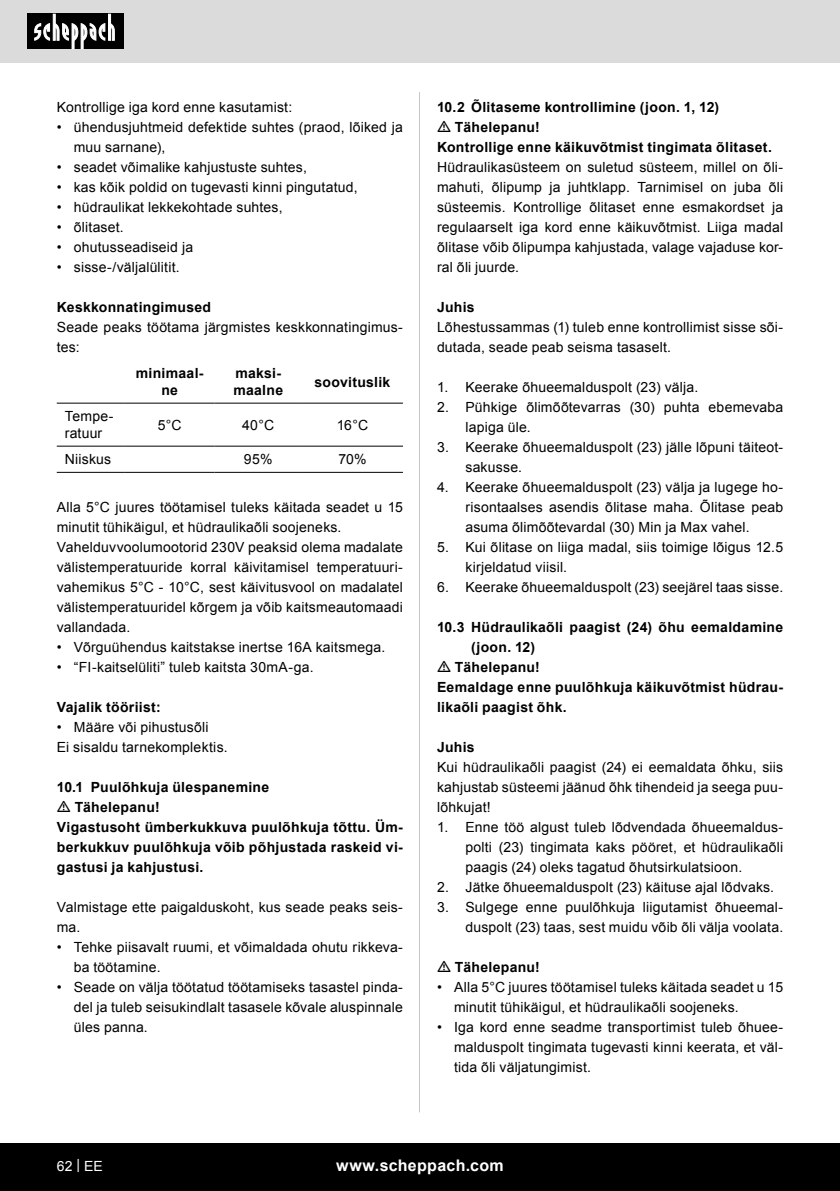
<style>
.page{position:relative;width:840px;height:1191px;background:#fff}
.page>*{position:absolute;margin:0;border:0;box-sizing:border-box;transform-origin:0 0}
.t1{font:700 16px "Arial";letter-spacing:.02em;color:#fff}
.Basiseinstellung{font:14px/20px "Arial";letter-spacing:.015em;color:#000}
.Basiseinstellung-2{font:700 14px/20px "Arial";letter-spacing:.02em;color:#000}
.Unterkapitel_Level_2{font:700 14px "Arial";letter-spacing:.02em;color:#000}
.Basistext_in_Tabelle{font:14px/16.8px "Arial";letter-spacing:.015em;color:#000}
.Basistext_in_Tabelle-2{font:700 14px/16.8px "Arial";letter-spacing:.02em;color:#000;text-align:center}
.Subheadline{font:700 14px "Arial";letter-spacing:.02em;color:#000}
.Aufzählung_Punkt{font:700 14px "Arial";letter-spacing:.02em;color:#000}
.t2{font:14px "Arial";color:#fff}
</style>
<div class="page">
<div style="left:0;top:0;width:839px;height:63px;background:#dbdbdb"></div>
<div style="left:0;top:1143px;width:839px;height:48px;background:#000"></div>
<div style="left:27px;top:14px;width:96px;height:35px;background:#000"></div>
<svg style="left:34px;top:14px;width:81px;height:35px"></svg>
<hr style="left:419px;top:92px;width:1px;height:1020px;background:#c7c7c7">
<svg style="left:57px;top:402px;width:346px;height:70px"></svg>
<hr style="left:57px;top:403px;width:68px;height:1px;background:#000">
<hr style="left:125px;top:403px;width:89px;height:1px;background:#000">
<hr style="left:214px;top:403px;width:88px;height:1px;background:#000">
<hr style="left:302px;top:403px;width:101px;height:1px;background:#000">
<hr style="left:57px;top:446px;width:68px;height:1px;background:#000">
<hr style="left:125px;top:446px;width:89px;height:1px;background:#000">
<hr style="left:214px;top:446px;width:88px;height:1px;background:#000">
<hr style="left:302px;top:446px;width:101px;height:1px;background:#000">
<hr style="left:57px;top:472px;width:68px;height:1px;background:#000">
<hr style="left:125px;top:472px;width:89px;height:1px;background:#000">
<hr style="left:214px;top:472px;width:88px;height:1px;background:#000">
<hr style="left:302px;top:472px;width:101px;height:1px;background:#000">
<p class="Basiseinstellung" style="left:57px;top:97px;width:237px">Kontrollige iga kord enne kasutamist:</p>
<p class="Basiseinstellung" style="left:74px;top:117px;width:330px;text-indent:-17px">• ühendusjuhtmeid defektide suhtes (praod, lõiked ja muu sarnane),</p>
<p class="Basiseinstellung" style="left:57px;top:157px;width:251px">• seadet võimalike kahjustuste suhtes,</p>
<p class="Basiseinstellung" style="left:57px;top:177px;width:302px">• kas kõik poldid on tugevasti kinni pingutatud,</p>
<p class="Basiseinstellung" style="left:57px;top:197px;width:227px">• hüdraulikat lekkekohtade suhtes,</p>
<p class="Basiseinstellung" style="left:57px;top:217px;width:69px">• õlitaset.</p>
<p class="Basiseinstellung" style="left:57px;top:237px;width:138px">• ohutusseadiseid ja</p>
<p class="Basiseinstellung" style="left:57px;top:257px;width:124px">• sisse-/väljalülitit.</p>
<p class="Subheadline" style="left:57px;top:298px;width:156px">Keskkonnatingimused</p>
<p class="Basiseinstellung" style="left:57px;top:317px;width:347px">Seade peaks töötama järgmistes keskkonnatingimus&shy;tes:</p>
<p class="Basistext_in_Tabelle-2" style="left:136px;top:365px;width:69px">minimaal&shy;ne</p>
<p class="Basistext_in_Tabelle-2" style="left:233px;top:365px;width:51px;text-align:left">maksi&shy;maalne</p>
<p class="Basistext_in_Tabelle-2" style="left:314px;top:374px;width:77px">soovituslik</p>
<p class="Basistext_in_Tabelle" style="left:65px;top:408px;width:50px">Tempe&shy;ratuur</p>
<p class="Basistext_in_Tabelle" style="left:158px;top:416px;width:25px">5°C</p>
<p class="Basistext_in_Tabelle" style="left:242px;top:416px;width:34px">40°C</p>
<p class="Basistext_in_Tabelle" style="left:336px;top:416px;width:33px">16°C</p>
<p class="Basistext_in_Tabelle" style="left:65px;top:451px;width:48px">Niiskus</p>
<p class="Basistext_in_Tabelle" style="left:244px;top:451px;width:30px">95%</p>
<p class="Basistext_in_Tabelle" style="left:338px;top:451px;width:30px">70%</p>
<p class="Basiseinstellung" style="left:57px;top:497px;width:347px">Alla 5°C juures töötamisel tuleks käitada seadet u 15 minutit tühikäigul, et hüdraulikaõli soojeneks.</p>
<p class="Basiseinstellung" style="left:57px;top:537px;width:347px;text-align:justify">Vahelduvvoolumootorid 230V peaksid olema madalate välistemperatuuride korral käivitamisel temperatuuri&shy;vahemikus 5°C - 10°C, sest käivitusvool on madalatel välistemperatuuridel kõrgem ja võib kaitsmeautomaadi vallandada.</p>
<p class="Basiseinstellung" style="left:57px;top:637px;width:330px">• Võrguühendus kaitstakse inertse 16A kaitsmega.</p>
<p class="Basiseinstellung" style="left:57px;top:657px;width:258px">• “FI-kaitselüliti” tuleb kaitsta 30mA-ga.</p>
<p class="Aufzählung_Punkt" style="left:57px;top:698px;width:105px">Vajalik tööriist:</p>
<p class="Basiseinstellung" style="left:57px;top:717px;width:153px">• Määre või pihustusõli</p>
<p class="Basiseinstellung" style="left:57px;top:737px;width:172px">Ei sisaldu tarnekomplektis.</p>
<p class="Basiseinstellung-2" style="left:57px;top:778px;width:214px">10.1 Puulõhkuja ülespanemine</p>
<p class="Basiseinstellung-2" style="left:75px;top:798px;width:86px">Tähelepanu!</p>
<p class="Basiseinstellung-2" style="left:57px;top:818px;width:347px;text-align:justify">Vigastusoht ümberkukkuva puulõhkuja tõttu. Üm&shy;berkukkuv puulõhkuja võib põhjustada raskeid vi&shy;gastusi ja kahjustusi.</p>
<p class="Basiseinstellung" style="left:57px;top:897px;width:347px">Valmistage ette paigalduskoht, kus seade peaks seis&shy;ma.</p>
<p class="Basiseinstellung" style="left:74px;top:937px;width:330px;text-indent:-17px">• Tehke piisavalt ruumi, et võimaldada ohutu rikkeva&shy;ba töötamine.</p>
<p class="Basiseinstellung" style="left:74px;top:977px;width:330px;text-align:justify;text-indent:-17px">• Seade on välja töötatud töötamiseks tasastel pinda&shy;del ja tuleb seisukindlalt tasasele kõvale aluspinnale üles panna.</p>
<p class="Basiseinstellung-2" style="left:437px;top:98px;width:283px">10.2 Õlitaseme kontrollimine (joon. 1, 12)</p>
<p class="Unterkapitel_Level_2" style="left:454px;top:118px;width:86px">Tähelepanu!</p>
<p class="Unterkapitel_Level_2" style="left:437px;top:138px;width:336px">Kontrollige enne käikuvõtmist tingimata õlitaset.</p>
<p class="Basiseinstellung" style="left:437px;top:157px;width:347px;text-align:justify">Hüdraulikasüsteem on suletud süsteem, millel on õli&shy;mahuti, õlipump ja juhtklapp. Tarnimisel on juba õli süsteemis. Kontrollige õlitaset enne esmakordset ja regulaarselt iga kord enne käikuvõtmist. Liiga madal õlitase võib õlipumpa kahjustada, valage vajaduse kor&shy;ral õli juurde.</p>
<p class="Basiseinstellung-2" style="left:437px;top:298px;width:39px">Juhis</p>
<p class="Basiseinstellung" style="left:437px;top:317px;width:347px">Lõhestussammas (1) tuleb enne kontrollimist sisse sõi&shy;dutada, seade peab seisma tasaselt.</p>
<p class="Basiseinstellung" style="left:437px;top:377px;width:262px">1. Keerake õhueemalduspolt (23) välja.</p>
<p class="Basiseinstellung" style="left:465px;top:397px;width:319px;text-indent:-28px">2. Pühkige õlimõõtevarras (30) puhta ebemevaba lapiga üle.</p>
<p class="Basiseinstellung" style="left:465px;top:437px;width:319px;text-indent:-28px">3. Keerake õhueemalduspolt (23) jälle lõpuni täiteot&shy;sakusse.</p>
<p class="Basiseinstellung" style="left:465px;top:477px;width:319px;text-align:justify;text-indent:-28px">4. Keerake õhueemalduspolt (23) välja ja lugege ho&shy;risontaalses asendis õlitase maha. Õlitase peab asuma õlimõõtevardal (30) Min ja Max vahel.</p>
<p class="Basiseinstellung" style="left:465px;top:537px;width:319px;text-indent:-28px">5. Kui õlitase on liiga madal, siis toimige lõigus 12.5 kirjeldatud viisil.</p>
<p class="Basiseinstellung" style="left:437px;top:577px;width:347px">6. Keerake õhueemalduspolt (23) seejärel taas sisse.</p>
<p class="Basiseinstellung-2" style="left:471px;top:618px;width:313px;text-indent:-34px">10.3 Hüdraulikaõli paagist (24) õhu eemaldamine (joon. 12)</p>
<p class="Basiseinstellung-2" style="left:454px;top:658px;width:86px">Tähelepanu!</p>
<p class="Basiseinstellung-2" style="left:437px;top:678px;width:347px">Eemaldage enne puulõhkuja käikuvõtmist hüdrau&shy;likaõli paagist õhk.</p>
<p class="Basiseinstellung-2" style="left:437px;top:738px;width:39px">Juhis</p>
<p class="Basiseinstellung" style="left:437px;top:757px;width:347px;text-align:justify">Kui hüdraulikaõli paagist (24) ei eemaldata õhku, siis kahjustab süsteemi jäänud õhk tihendeid ja seega puu&shy;lõhkujat!</p>
<p class="Basiseinstellung" style="left:465px;top:817px;width:319px;text-align:justify;text-indent:-28px">1. Enne töö algust tuleb lõdvendada õhueemaldus&shy;polti (23) tingimata kaks pööret, et hüdraulikaõli paagis (24) oleks tagatud õhutsirkulatsioon.</p>
<p class="Basiseinstellung" style="left:437px;top:877px;width:338px">2. Jätke õhueemalduspolt (23) käituse ajal lõdvaks.</p>
<p class="Basiseinstellung" style="left:437px;top:897px;width:347px;text-align:right">3. Sulgege enne puulõhkuja liigutamist õhueemal&shy;duspolt (23) taas, sest muidu võib õli välja voolata.</p>
<p class="Basiseinstellung-2" style="left:454px;top:958px;width:86px">Tähelepanu!</p>
<p class="Basiseinstellung" style="left:454px;top:977px;width:330px;text-indent:-17px">• Alla 5°C juures töötamisel tuleks käitada seadet u 15 minutit tühikäigul, et hüdraulikaõli soojeneks.</p>
<p class="Basiseinstellung" style="left:454px;top:1017px;width:330px;text-align:justify;text-indent:-17px">• Iga kord enne seadme transportimist tuleb õhuee&shy;malduspolt tingimata tugevasti kinni keerata, et väl&shy;tida õli väljatungimist.</p>
<p class="t2" style="left:57px;top:1156px;width:48px">62 | EE</p>
<p class="t1" style="left:336px;top:1154px;width:169px">www.scheppach.com</p>
</div>
